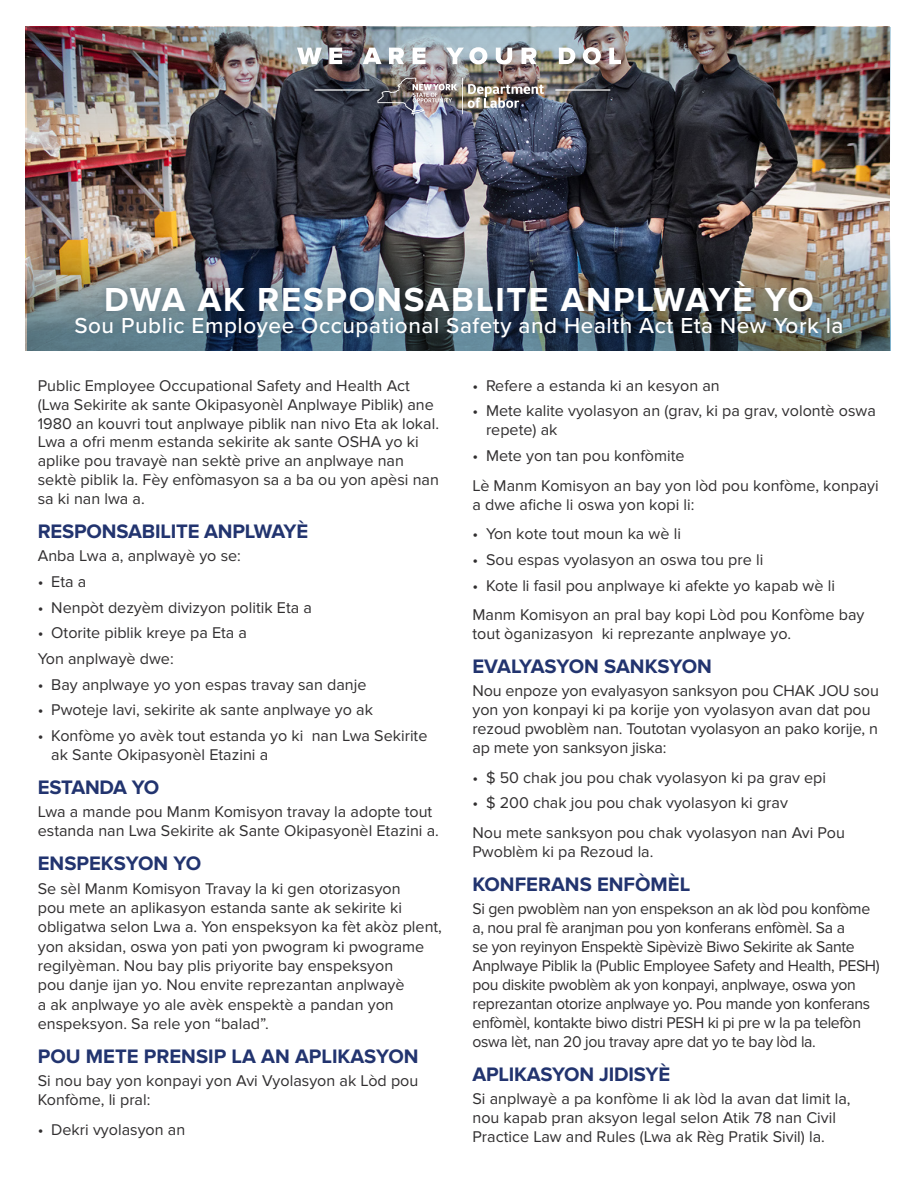
<style>
.page{position:relative;width:918px;height:1188px;background:#fff}
.page>*{position:absolute;margin:0;border:0;box-sizing:border-box;transform-origin:0 0}
.Fact_Sheet_Headline{font:700 34.5px "Proxima Nova";letter-spacing:.05em;color:#fff}
.Fact_Sheet_Sub-head{font:500 22.5px "Proxima Nova";letter-spacing:.025em;color:#fff}
.Section_Headline{font:700 20.25px "Proxima Nova";letter-spacing:-.01em;color:#22346f}
.Body_Copy{font:16.2px/18.9px "Proxima Nova";color:#312f30}
.Body_Copy-2{font:16.2px/18.9px "Proxima Nova";letter-spacing:-.02em;color:#312f30}
.Bullets{font:16.2px "Proxima Nova";color:#312f30}
</style>
<div class="page">
<img style="left:26px;top:27px;width:864px;height:324px">
<img style="left:27px;top:27px;width:864px;height:135px">
<img style="left:27px;top:235px;width:864px;height:116px">
<div style="left:69px;top:275px;width:779px;height:69px;background:#002953;opacity:.2"></div>
<img style="left:468px;top:84px;width:76px;height:24px">
<hr style="left:462px;top:78px;width:1px;height:36px;background:#fff">
<img style="left:377px;top:78px;width:80px;height:36px">
<hr style="left:555px;top:89px;width:55px;height:2px;background:#fff">
<hr style="left:314px;top:89px;width:56px;height:2px;background:#fff">
<svg style="left:297px;top:48px;width:25px;height:16px"></svg>
<svg style="left:329px;top:48px;width:13px;height:16px"></svg>
<svg style="left:363px;top:48px;width:19px;height:16px"></svg>
<svg style="left:389px;top:48px;width:15px;height:16px"></svg>
<svg style="left:413px;top:48px;width:13px;height:16px"></svg>
<svg style="left:446px;top:47px;width:41px;height:17px"></svg>
<svg style="left:496px;top:48px;width:16px;height:16px"></svg>
<svg style="left:522px;top:48px;width:15px;height:16px"></svg>
<svg style="left:559px;top:48px;width:16px;height:16px"></svg>
<svg style="left:583px;top:47px;width:18px;height:17px"></svg>
<svg style="left:609px;top:48px;width:12px;height:16px"></svg>
<p class="Fact_Sheet_Headline" style="left:104px;top:280px;width:711px">DWA AK RESPONSABLITE ANPLWAYÈ YO</p>
<p class="Fact_Sheet_Sub-head" style="left:74px;top:309px;width:771px">Sou Public Employee Occupational Safety and Health Act Eta New York la</p>
<p class="Body_Copy" style="left:38px;top:376px;width:403px">Public Employee Occupational Safety and Health Act (Lwa Sekirite ak sante Okipasyonèl Anplwaye Piblik) ane 1980 an kouvri tout anplwaye piblik nan nivo Eta ak lokal.<br>Lwa a ofri menm estanda sekirite ak sante OSHA yo ki aplike pou travayè nan sektè prive an anplwaye nan sektè piblik la. Fèy enfòmasyon sa a ba ou yon apèsi nan sa ki nan lwa a.</p>
<p class="Section_Headline" style="left:38px;top:520px;width:272px">RESPONSABILITE ANPLWAYÈ</p>
<p class="Bullets" style="left:38px;top:547px;width:205px">Anba Lwa a, anplwayè yo se:</p>
<p class="Body_Copy" style="left:38px;top:572px;width:50px">• Eta a</p>
<p class="Body_Copy" style="left:38px;top:598px;width:276px">• Nenpòt dezyèm divizyon politik Eta a</p>
<p class="Body_Copy" style="left:38px;top:624px;width:211px">• Otorite piblik kreye pa Eta a</p>
<p class="Bullets" style="left:38px;top:649px;width:137px">Yon anplwayè dwe:</p>
<p class="Body_Copy" style="left:38px;top:675px;width:330px">• Bay anplwaye yo yon espas travay san danje</p>
<p class="Body_Copy" style="left:38px;top:701px;width:337px">• Pwoteje lavi, sekirite ak sante anplwaye yo ak</p>
<p class="Body_Copy" style="left:51px;top:726px;width:378px;text-indent:-14px">• Konfòme yo avèk tout estanda yo ki nan Lwa Sekirite ak Sante Okipasyonèl Etazini a</p>
<p class="Section_Headline" style="left:38px;top:775px;width:123px">ESTANDA YO</p>
<p class="Body_Copy" style="left:38px;top:802px;width:403px">Lwa a mande pou Manm Komisyon travay la adopte tout estanda nan Lwa Sekirite ak Sante Okipasyonèl Etazini a.</p>
<p class="Section_Headline" style="left:38px;top:852px;width:165px">ENSPEKSYON YO</p>
<p class="Body_Copy" style="left:38px;top:879px;width:406px;line-height:19.4px">Se sèl Manm Komisyon Travay la ki gen otorizasyon<br>pou mete an aplikasyon estanda sante ak sekirite ki obligatwa selon Lwa a. Yon enspeksyon ka fèt akòz plent, yon aksidan, oswa yon pati yon pwogram ki pwograme regilyèman. Nou bay plis priyorite bay enspeksyon<br>pou danje ijan yo. Nou envite reprezantan anplwayè<br>a ak anplwaye yo ale avèk enspektè a pandan yon enspeksyon. Sa rele yon “balad”.</p>
<p class="Section_Headline" style="left:38px;top:1045px;width:382px">POU METE PRENSIP LA AN APLIKASYON</p>
<p class="Body_Copy" style="left:38px;top:1072px;width:382px">Si nou bay yon konpayi yon Avi Vyolasyon ak Lòd pou<br>Konfòme, li pral:</p>
<p class="Body_Copy" style="left:38px;top:1120px;width:149px">• Dekri vyolasyon an</p>
<p class="Body_Copy" style="left:472px;top:376px;width:249px">• Refere a estanda ki an kesyon an</p>
<p class="Body_Copy" style="left:486px;top:402px;width:391px;text-indent:-14px">• Mete kalite vyolasyon an (grav, ki pa grav, volontè oswa repete) ak</p>
<p class="Body_Copy" style="left:472px;top:446px;width:214px">• Mete yon tan pou konfòmite</p>
<p class="Body_Copy" style="left:472px;top:476px;width:408px">Lè Manm Komisyon an bay yon lòd pou konfòme, konpayi a dwe afiche li oswa yon kopi li:</p>
<p class="Body_Copy" style="left:472px;top:525px;width:210px">• Yon kote tout moun ka wè li</p>
<p class="Body_Copy" style="left:472px;top:550px;width:292px">• Sou espas vyolasyon an oswa tou pre li</p>
<p class="Body_Copy" style="left:472px;top:576px;width:364px">• Kote li fasil pou anplwaye ki afekte yo kapab wè li</p>
<p class="Body_Copy" style="left:472px;top:606px;width:393px">Manm Komisyon an pral bay kopi Lòd pou Konfòme bay tout òganizasyon ki reprezante anplwaye yo.</p>
<p class="Section_Headline" style="left:472px;top:655px;width:241px">EVALYASYON SANKSYON</p>
<p class="Body_Copy" style="left:472px;top:682px;width:408px">Nou enpoze yon evalyasyon sanksyon pou CHAK JOU sou yon yon konpayi ki pa korije yon vyolasyon avan dat pou rezoud pwoblèm nan. Toutotan vyolasyon an pako korije, n ap mete yon sanksyon jiska:</p>
<p class="Body_Copy" style="left:472px;top:768px;width:355px">• $ 50 chak jou pou chak vyolasyon ki pa grav epi</p>
<p class="Body_Copy" style="left:472px;top:794px;width:317px">• $ 200 chak jou pou chak vyolasyon ki grav</p>
<p class="Body_Copy" style="left:472px;top:824px;width:374px">Nou mete sanksyon pou chak vyolasyon nan Avi Pou<br>Pwoblèm ki pa Rezoud la.</p>
<p class="Section_Headline" style="left:472px;top:873px;width:219px">KONFERANS ENFÒMÈL</p>
<p class="Body_Copy-2" style="left:472px;top:900px;width:409px">Si gen pwoblèm nan yon enspekson an ak lòd pou konfòme a, nou pral fè aranjman pou yon konferans enfòmèl. Sa a<br>se yon reyinyon Enspektè Sipèvizè Biwo Sekirite ak Sante Anplwaye Piblik la (Public Employee Safety and Health, PESH) pou diskite pwoblèm ak yon konpayi, anplwaye, oswa yon reprezantan otorize anplwaye yo. Pou mande yon konferans enfòmèl, kontakte biwo distri PESH ki pi pre w la pa telefòn oswa lèt, nan 20 jou travay apre dat yo te bay lòd la.</p>
<p class="Section_Headline" style="left:472px;top:1062px;width:199px">APLIKASYON JIDISYÈ</p>
<p class="Body_Copy" style="left:472px;top:1089px;width:380px">Si anplwayè a pa konfòme li ak lòd la avan dat limit la, nou kapab pran aksyon legal selon Atik 78 nan Civil<br>Practice Law and Rules (Lwa ak Règ Pratik Sivil) la.</p>
</div>
